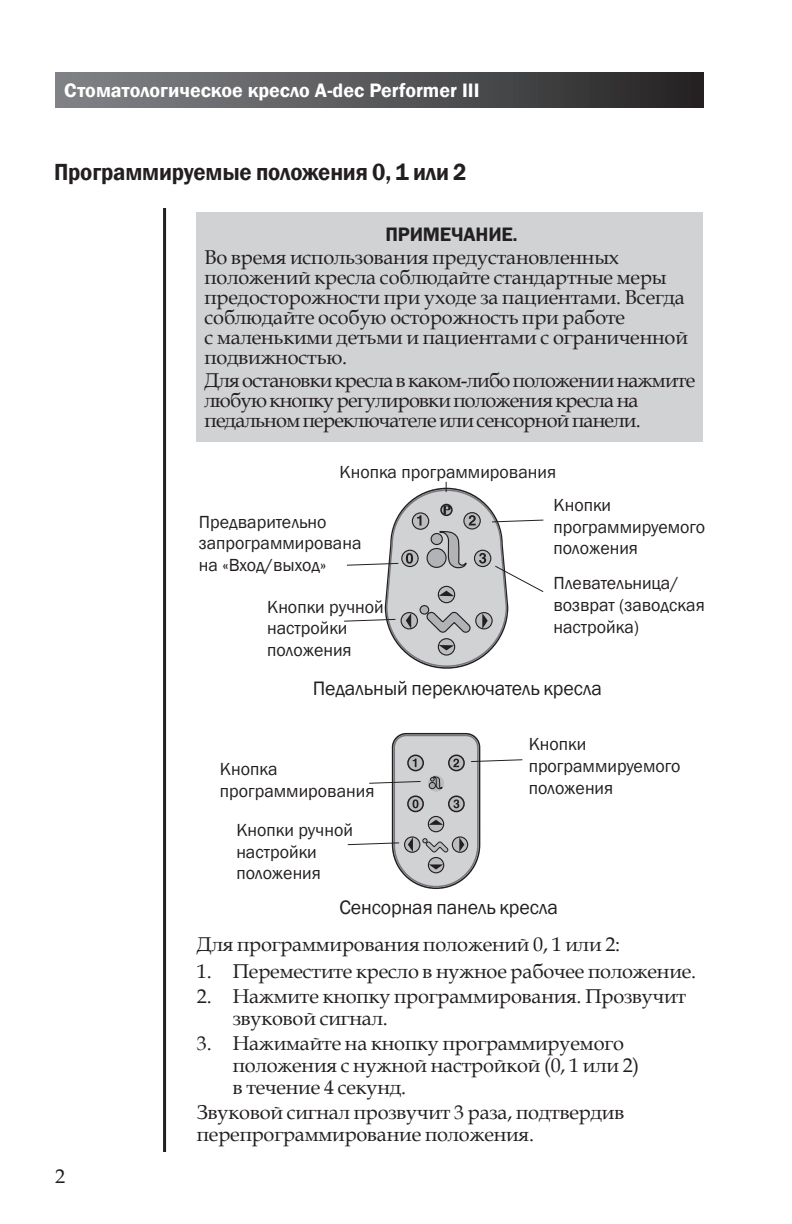
<style>
.page{position:relative;width:792px;height:1224px;background:#fff}
.page>*{position:absolute;margin:0;border:0;box-sizing:border-box;transform-origin:0 0}
.Level_2_Header__Left{font:600 24px "Franklin Gothic";letter-spacing:-.01em;color:#231f20;scale:.95 1}
.Note__Caution__Warni{font:20px/20px "Book Antiqua";letter-spacing:-.01em;color:#231f20}
.Numbered__Indented_L{font:20px/22px "Book Antiqua";letter-spacing:-.01em;color:#231f20}
.Note__Caution__Warni-2{font:20px/20px "Book Antiqua";letter-spacing:-.04em;color:#231f20}
.Paragraph{font:20px/22px "Book Antiqua";letter-spacing:-.01em;color:#231f20}
.Figure_title{font:20px "Franklin Gothic";letter-spacing:-.005em;color:#231f20}
.t1{font:600 20px "Franklin Gothic";color:#fff}
.Note__Caution__Warni-3{font:600 20px "Franklin Gothic";letter-spacing:-.01em;color:#231f20}
.Callouts{font:18px/21.6px "Franklin Gothic";color:#231f20}
.s1{font-size:18px}
</style>
<div class="page">
<hr style="left:163px;top:144px;width:3px;height:1008px;background:#231f20">
<div style="left:55px;top:72px;width:648px;height:36px;background:linear-gradient(to right,#848689,#282627)"></div>
<div style="left:197px;top:212px;width:506px;height:230px;background:#d1d2d4"></div>
<svg style="left:344px;top:482px;width:200px;height:187px"></svg>
<svg style="left:347px;top:733px;width:176px;height:156px"></svg>
<div style="left:52px;top:136px;width:648px;height:72px;background:#fff"></div>
<p class="t1" style="left:64px;top:78px;width:417px">Стоматологическое кресло A-dec Performer III</p>
<p class="Level_2_Header__Left" style="left:54px;top:158px;width:436px">Программируемые положения 0, 1 или 2</p>
<p class="Note__Caution__Warni-3" style="left:385px;top:222px;width:134px">ПРИМЕЧАНИЕ<span class="s1">.</span></p>
<p class="Note__Caution__Warni" style="left:205px;top:247px;width:485px">Во время использования предустановленных положений кресла соблюдайте стандартные меры предосторожности при уходе за пациентами. Всегда соблюдайте особую осторожность при работе<br>с маленькими детьми и пациентами с ограниченной подвижностью.</p>
<p class="Note__Caution__Warni-2" style="left:205px;top:370px;width:492px">Для остановки кресла в каком-либо положении нажмите любую кнопку регулировки положения кресла на педальном переключателе или сенсорной панели.</p>
<p class="Callouts" style="left:339px;top:462px;width:218px">Кнопка программирования</p>
<p class="Callouts" style="left:199px;top:511px;width:164px">Предварительно запрограммирована на «Вход/выход»</p>
<p class="Callouts" style="left:267px;top:596px;width:118px">Кнопки ручной настройки положения</p>
<p class="Callouts" style="left:553px;top:495px;width:153px">Кнопки программируемого положения</p>
<p class="Callouts" style="left:553px;top:573px;width:153px">Плевательница/ возврат (заводская настройка)</p>
<p class="Figure_title" style="left:313px;top:676px;width:291px">Педальный переключатель кресла</p>
<p class="Callouts" style="left:220px;top:759px;width:156px">Кнопка программирования</p>
<p class="Callouts" style="left:236px;top:820px;width:118px">Кнопки ручной настройки положения</p>
<p class="Callouts" style="left:529px;top:734px;width:153px">Кнопки программируемого положения</p>
<p class="Note__Caution__Warni" style="left:55px;top:1166px;width:11px">2</p>
<p class="Figure_title" style="left:340px;top:895px;width:220px">Сенсорная панель кресла</p>
<p class="Paragraph" style="left:197px;top:932px;width:425px">Для программирования положений 0, 1 или 2:</p>
<p class="Numbered__Indented_L" style="left:197px;top:960px;width:501px">1. Переместите кресло в нужное рабочее положение.</p>
<p class="Numbered__Indented_L" style="left:233px;top:985px;width:455px;text-indent:-36px">2. Нажмите кнопку программирования. Прозвучит звуковой сигнал.</p>
<p class="Numbered__Indented_L" style="left:233px;top:1032px;width:408px;text-indent:-36px">3. Нажимайте на кнопку программируемого положения с нужной настройкой (0, 1 или 2) в течение 4 секунд.</p>
<p class="Paragraph" style="left:197px;top:1101px;width:429px">Звуковой сигнал прозвучит 3 раза, подтвердив перепрограммирование положения.</p>
</div>
